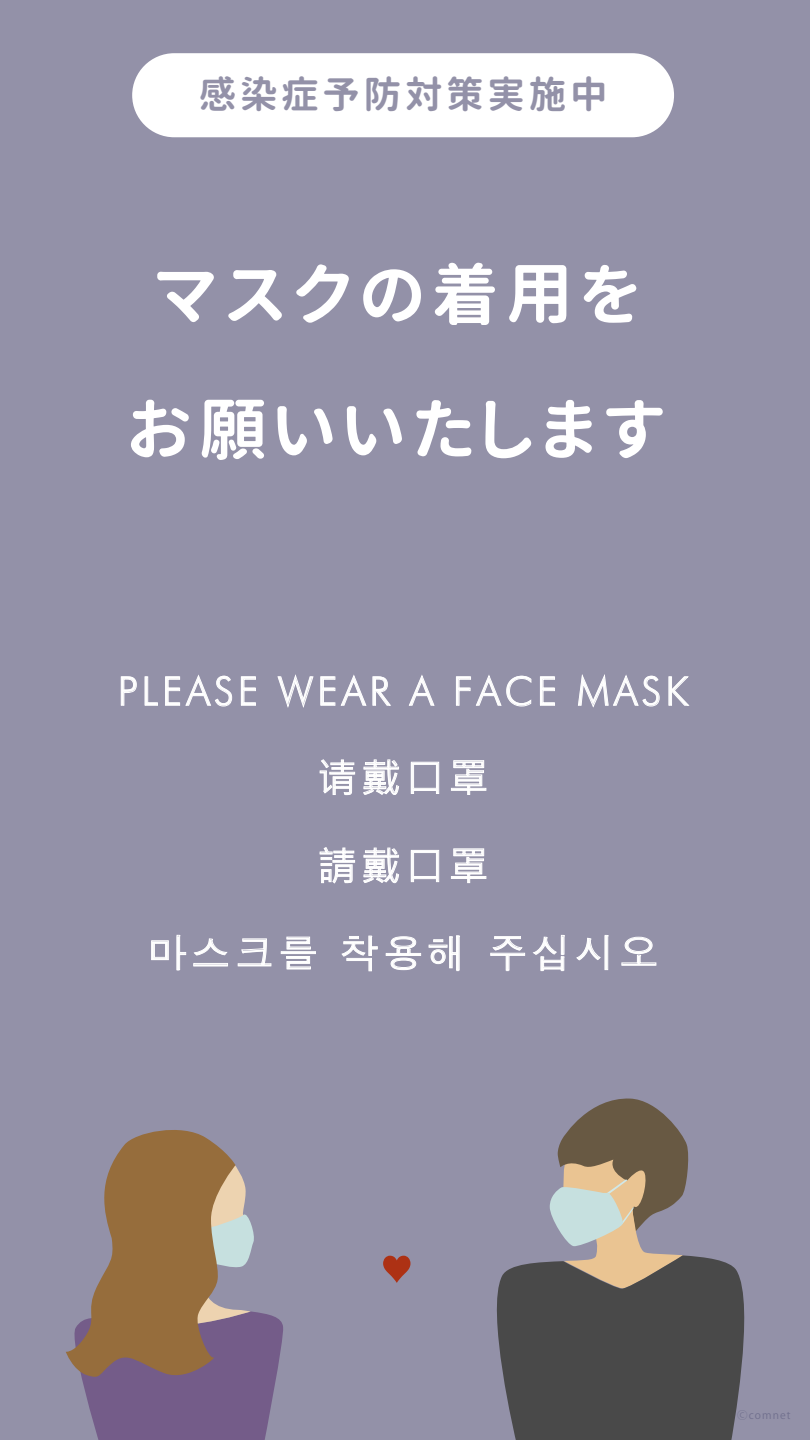
<style>
.page{position:relative;width:810px;height:1440px;background:#9391a8}
.page>*{position:absolute;margin:0;border:0;box-sizing:border-box;transform-origin:0 0}
.t1{font:67.5px/135px "Gen Jyuu Gothic P Bold";letter-spacing:.1em;color:#fff;text-align:center}
.t2{font:300 39.75px "Futura BT";letter-spacing:.1em;color:#fff}
.t3{font:39.75px "Dotum";letter-spacing:.1em;color:#fff}
.t4{font:39.75px "Microsoft Jheng Hei";letter-spacing:.1em;color:#fff}
.t5{font:37.5px "Gen Jyuu Gothic P Bold";letter-spacing:.1em;color:#9391a8}
.t6{font:10.5px "Koz Go Pr 6 N";letter-spacing:.1em;color:#71708e}
</style>
<div class="page">
<svg style="left:383px;top:1256px;width:27px;height:27px"></svg>
<svg style="left:66px;top:1130px;width:217px;height:310px"></svg>
<svg style="left:496px;top:1256px;width:249px;height:184px;background:#4e4d4f"></svg>
<svg style="left:550px;top:1098px;width:140px;height:190px"></svg>
<svg style="left:121px;top:676px;width:16px;height:30px"></svg>
<svg style="left:144px;top:676px;width:14px;height:30px"></svg>
<svg style="left:165px;top:674px;width:67px;height:33px"></svg>
<svg style="left:241px;top:676px;width:15px;height:30px"></svg>
<svg style="left:277px;top:674px;width:37px;height:34px"></svg>
<svg style="left:320px;top:674px;width:71px;height:32px"></svg>
<svg style="left:408px;top:675px;width:27px;height:31px"></svg>
<svg style="left:456px;top:675px;width:76px;height:32px"></svg>
<svg style="left:540px;top:676px;width:15px;height:30px"></svg>
<svg style="left:578px;top:674px;width:82px;height:34px"></svg>
<svg style="left:668px;top:676px;width:22px;height:30px"></svg>
<svg style="left:319px;top:759px;width:36px;height:36px"></svg>
<svg style="left:363px;top:759px;width:36px;height:36px"></svg>
<svg style="left:411px;top:761px;width:28px;height:33px"></svg>
<svg style="left:451px;top:760px;width:36px;height:35px"></svg>
<svg style="left:319px;top:847px;width:36px;height:37px"></svg>
<svg style="left:363px;top:847px;width:36px;height:36px"></svg>
<svg style="left:411px;top:850px;width:28px;height:32px"></svg>
<svg style="left:451px;top:848px;width:36px;height:35px"></svg>
<svg style="left:151px;top:935px;width:35px;height:35px"></svg>
<svg style="left:193px;top:938px;width:35px;height:29px"></svg>
<svg style="left:237px;top:938px;width:35px;height:29px"></svg>
<svg style="left:281px;top:936px;width:35px;height:34px"></svg>
<svg style="left:341px;top:935px;width:37px;height:37px"></svg>
<svg style="left:385px;top:936px;width:36px;height:34px"></svg>
<svg style="left:428px;top:935px;width:32px;height:36px"></svg>
<svg style="left:490px;top:936px;width:35px;height:35px"></svg>
<svg style="left:533px;top:935px;width:32px;height:36px"></svg>
<svg style="left:576px;top:935px;width:33px;height:35px"></svg>
<svg style="left:621px;top:936px;width:36px;height:30px"></svg>
<div style="left:132px;top:53px;width:542px;height:84px;background:#fff;border-radius:42px"></div>
<p class="t5" style="left:199px;top:66px;width:410px">感染症予防対策実施中</p>
<h1 class="t1" style="left:127px;top:226px;width:541px">マスクの着用をお願いいたします</h1>
<p class="t2" style="left:118px;top:667px;width:572px">PLEASE WEAR A FACE MASK</p>
<p class="t4" style="left:318px;top:753px;width:172px">请戴口罩</p>
<p class="t4" style="left:318px;top:841px;width:172px">請戴口罩</p>
<p class="t3" style="left:147px;top:933px;width:513px">마스크를 착용해 주십시오</p>
<p class="t6" style="left:737px;top:1409px;width:55px">Ⓒcomnet</p>
</div>
